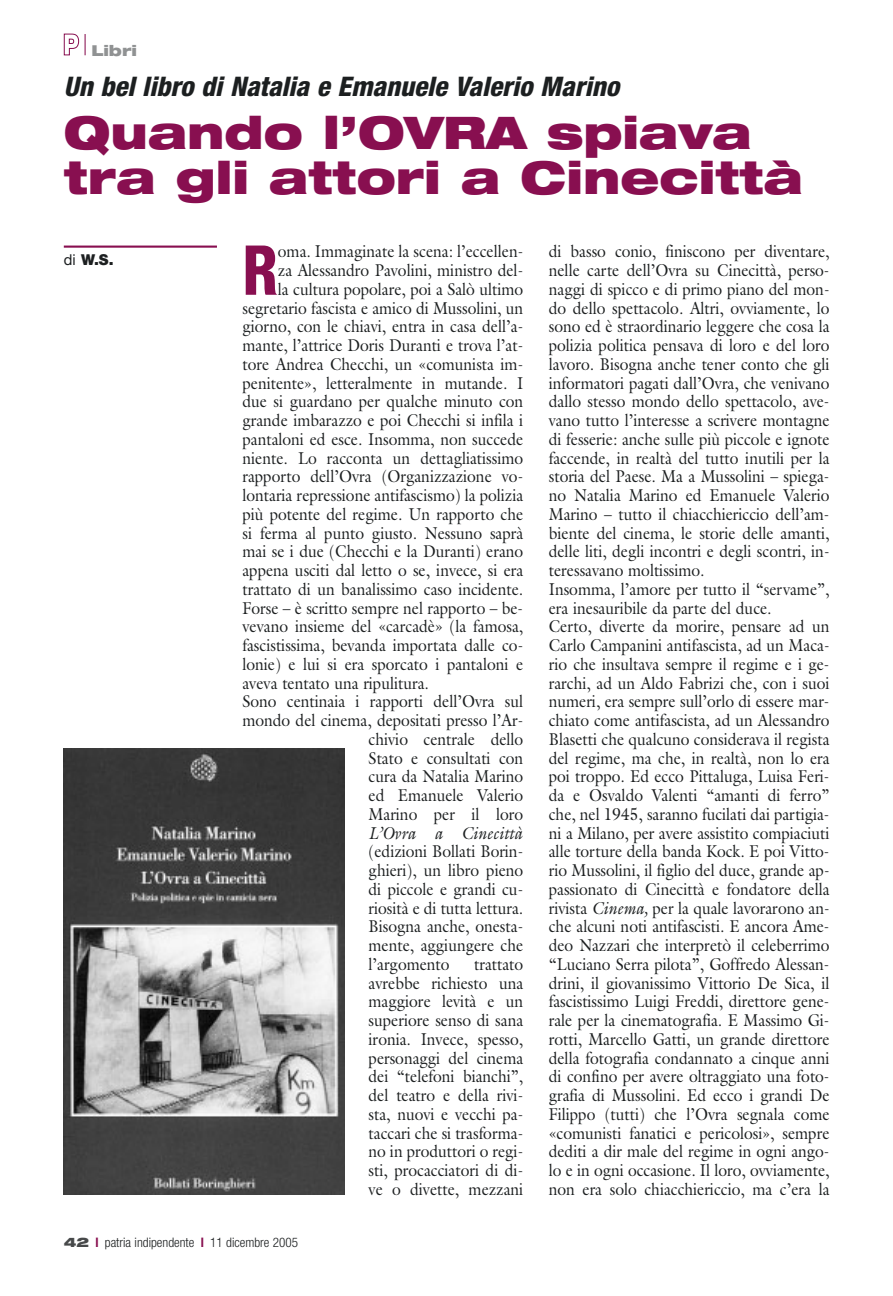
<style>
.page{position:relative;width:893px;height:1296px;background:#fff}
.page>*{position:absolute;margin:0;border:0;box-sizing:border-box;transform-origin:0 0}
.t1{font:800 condensed 69px "Helvetica Neue";color:#880f50;scale:.9 1}
.t2{font:900 expanded 45px/45px "Helvetica Neue";color:#880f50}
.t3{font:italic 800 condensed 27px "Helvetica Neue";color:#1c1f20}
.t4{font:17.25px/18.8px "Galliard";color:#1c1f20;text-align:justify;scale:.9 1}
.t5{font:italic 17.25px "Galliard";color:#1c1f20;scale:.9 1}
.t6{font:900 15px "Helvetica Neue";color:#1c1f20}
.t7{font:900 expanded 15px "Helvetica Neue";color:#909293}
.t8{font:300 condensed 13.2px "Helvetica Neue";color:#1c1f20}
.s1{font-weight:400}
.s2{font-style:italic}
.s3{font-weight:900;font-stretch:expanded;color:#47494a}
.s4{font-weight:700;color:#880f50}
</style>
<div class="page">
<hr style="left:64px;top:246px;width:153px;height:2px;background:#880f50">
<svg style="left:85px;top:34px;width:1px;height:21px"></svg>
<svg style="left:63px;top:33px;width:17px;height:23px"></svg>
<svg style="left:64px;top:33px;width:15px;height:23px"></svg>
<img style="left:64px;top:748px;width:280px;height:447px">
<p class="t7" style="left:91px;top:45px;width:47px">Libri</p>
<h3 class="t3" style="left:64px;top:77px;width:557px">Un bel libro di Natalia e Emanuele Valerio Marino</h3>
<h2 class="t2" style="left:64px;top:115px;width:740px">Quando l’OVRA spiava tra gli attori a Cinecittà</h2>
<p class="t6" style="left:64px;top:254px;width:51px"><span class="s1">di</span> W.S.</p>
<p class="t4" style="left:549px;top:244px;width:313px;text-align:left">di basso conio, finiscono per diventare, nelle carte dell’Ovra su Cinecittà, perso&shy;naggi di spicco e di primo piano del mon&shy;do dello spettacolo. Altri, ovviamente, lo sono ed è straordinario leggere che cosa la polizia politica pensava di loro e del loro lavoro. Bisogna anche tener conto che gli informatori pagati dall’Ovra, che venivano dallo stesso mondo dello spettacolo, ave&shy;vano tutto l’interesse a scrivere montagne di fesserie: anche sulle più piccole e ignote faccende, in realtà del tutto inutili per la storia del Paese. Ma a Mussolini – spiega&shy;no Natalia Marino ed Emanuele Valerio Marino – tutto il chiacchiericcio dell’am&shy;biente del cinema, le storie delle amanti, delle liti, degli incontri e degli scontri, in&shy;teressavano moltissimo.<br>Insomma, l’amore per tutto il “servame”, era inesauribile da parte del duce.<br>Certo, diverte da morire, pensare ad un Carlo Campanini antifascista, ad un Maca&shy;rio che insultava sempre il regime e i ge&shy;rarchi, ad un Aldo Fabrizi che, con i suoi numeri, era sempre sull’orlo di essere mar&shy;chiato come antifascista, ad un Alessandro Blasetti che qualcuno considerava il regista del regime, ma che, in realtà, non lo era poi troppo. Ed ecco Pittaluga, Luisa Feri&shy;da e Osvaldo Valenti “amanti di ferro” che, nel 1945, saranno fucilati dai partigia&shy;ni a Milano, per avere assistito compiaciuti alle torture della banda Kock. E poi Vitto&shy;rio Mussolini, il figlio del duce, grande ap&shy;passionato di Cinecittà e fondatore della rivista <span class="s2">Cinema,</span> per la quale lavorarono an&shy;che alcuni noti antifascisti. E ancora Ame&shy;deo Nazzari che interpretò il celeberrimo “Luciano Serra pilota”, Goffredo Alessan&shy;drini, il giovanissimo Vittorio De Sica, il fascistissimo Luigi Freddi, direttore gene&shy;rale per la cinematografia. E Massimo Gi&shy;rotti, Marcello Gatti, un grande direttore della fotografia condannato a cinque anni di confino per avere oltraggiato una foto&shy;grafia di Mussolini. Ed ecco i grandi De Filippo (tutti) che l’Ovra segnala come «comunisti fanatici e pericolosi», sempre dediti a dir male del regime in ogni ango&shy;lo e in ogni occasione. Il loro, ovviamente, non era solo chiacchiericcio, ma c’era la</p>
<h1 class="t1" style="left:242px;top:246px;width:41px">R</h1>
<p class="t4" style="left:278px;top:244px;width:274px">oma. Immaginate la scena: l’eccellen-</p>
<p class="t4" style="left:278px;top:263px;width:274px">za Alessandro Pavolini, ministro del-</p>
<p class="t4" style="left:278px;top:281px;width:274px">la cultura popolare, poi a Salò ultimo</p>
<p class="t4" style="left:242px;top:300px;width:313px">segretario fascista e amico di Mussolini, un</p>
<p class="t4" style="left:242px;top:319px;width:313px">giorno, con le chiavi, entra in casa dell’a-</p>
<p class="t4" style="left:242px;top:338px;width:313px">mante, l’attrice Doris Duranti e trova l’at-</p>
<p class="t4" style="left:242px;top:356px;width:313px">tore Andrea Checchi, un «comunista im-</p>
<p class="t4" style="left:242px;top:375px;width:313px">penitente», letteralmente in mutande. I</p>
<p class="t4" style="left:242px;top:394px;width:313px">due si guardano per qualche minuto con</p>
<p class="t4" style="left:242px;top:413px;width:313px">grande imbarazzo e poi Checchi si infila i</p>
<p class="t4" style="left:242px;top:431px;width:313px">pantaloni ed esce. Insomma, non succede</p>
<p class="t4" style="left:242px;top:450px;width:313px">niente. Lo racconta un dettagliatissimo</p>
<p class="t4" style="left:242px;top:469px;width:313px">rapporto dell’Ovra (Organizzazione vo-</p>
<p class="t4" style="left:242px;top:488px;width:313px">lontaria repressione antifascismo) la polizia</p>
<p class="t4" style="left:242px;top:506px;width:313px">più potente del regime. Un rapporto che</p>
<p class="t4" style="left:242px;top:525px;width:313px">si ferma al punto giusto. Nessuno saprà</p>
<p class="t4" style="left:242px;top:544px;width:313px">mai se i due (Checchi e la Duranti) erano</p>
<p class="t4" style="left:242px;top:563px;width:313px">appena usciti dal letto o se, invece, si era</p>
<p class="t4" style="left:242px;top:581px;width:313px">trattato di un banalissimo caso incidente.</p>
<p class="t4" style="left:242px;top:600px;width:313px">Forse – è scritto sempre nel rapporto – be-</p>
<p class="t4" style="left:242px;top:619px;width:313px">vevano insieme del «carcadè» (la famosa,</p>
<p class="t4" style="left:242px;top:638px;width:313px">fascistissima, bevanda importata dalle co-</p>
<p class="t4" style="left:242px;top:656px;width:313px">lonie) e lui si era sporcato i pantaloni e</p>
<p class="t4" style="left:242px;top:675px;width:208px">aveva tentato una ripulitura.</p>
<p class="t4" style="left:242px;top:694px;width:313px">Sono centinaia i rapporti dell’Ovra sul</p>
<p class="t4" style="left:242px;top:713px;width:313px">mondo del cinema, depositati presso l’Ar-</p>
<p class="t4" style="left:368px;top:731px;width:173px">chivio centrale dello</p>
<p class="t4" style="left:368px;top:750px;width:173px">Stato e consultati con</p>
<p class="t4" style="left:368px;top:769px;width:173px">cura da Natalia Marino</p>
<p class="t4" style="left:368px;top:788px;width:173px">ed Emanuele Valerio</p>
<p class="t4" style="left:368px;top:806px;width:173px">Marino per il loro</p>
<p class="t5" style="left:368px;top:826px;width:173px">L’Ovra a Cinecittà</p>
<p class="t4" style="left:368px;top:844px;width:173px">(edizioni Bollati Borin&shy;ghieri), un libro pieno di piccole e grandi cu&shy;riosità e di tutta lettura.<br>Bisogna anche, onesta&shy;mente, aggiungere che l’argomento</p>
<p class="t4" style="left:368px;top:956px;width:173px;text-indent:106px">trattato avrebbe richiesto una maggiore levità e un superiore senso di sana ironia. Invece, spesso, personaggi del cinema dei “telefoni bianchi”, del teatro e della rivi&shy;sta, nuovi e vecchi pa&shy;taccari che si trasforma&shy;no in produttori o regi&shy;sti, procacciatori di di&shy;ve o divette, mezzani</p>
<p class="t8" style="left:64px;top:1238px;width:236px"><span class="s3">42</span> <span class="s4">l</span> patria indipendente <span class="s4">l</span> 11 dicembre 2005</p>
</div>
